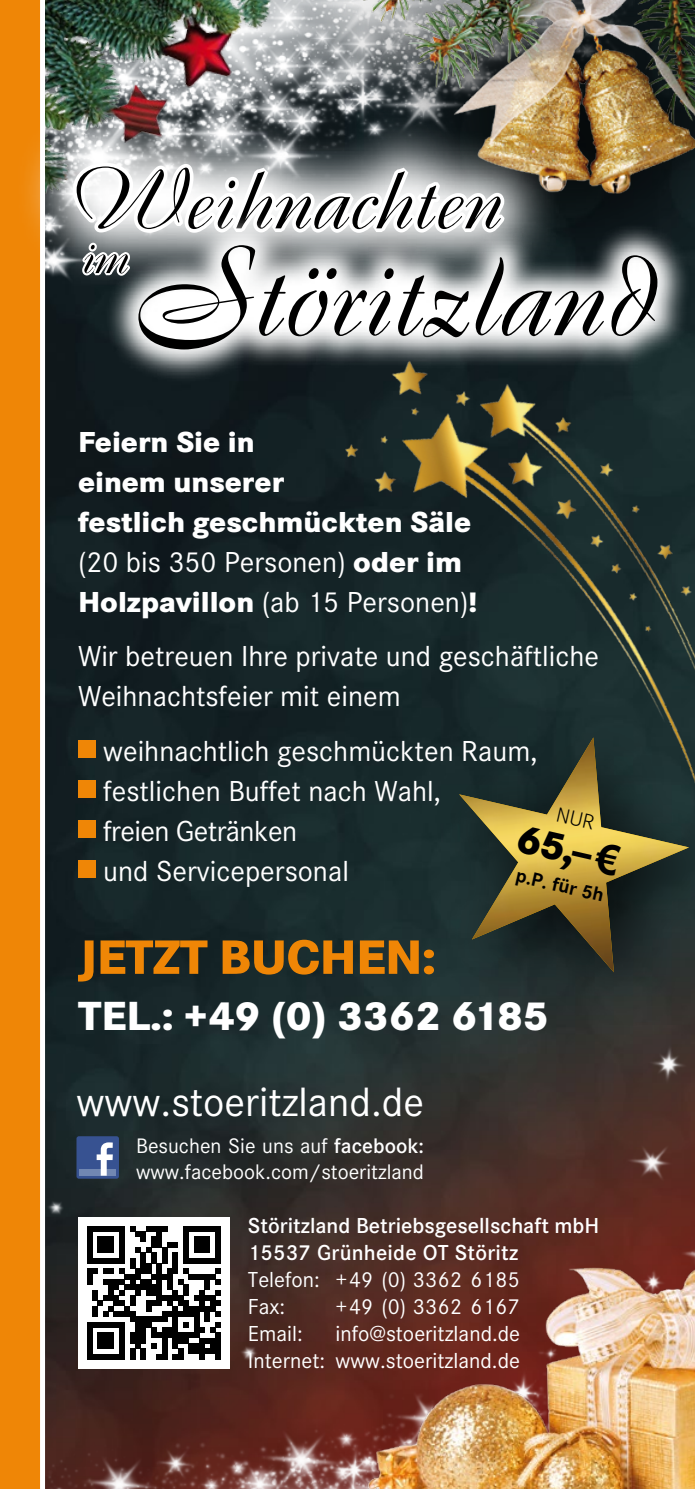
<style>
.page{position:relative;width:695px;height:1489px;background:#fff}
.page>*{position:absolute;margin:0;border:0;box-sizing:border-box;transform-origin:0 0}
.t1{font:119px "Boulevard";color:#000}
.t2{font:85px "Boulevard";color:#000}
.t3{font:50.25px "Boulevard";color:#000}
.t4{font:800 50px "Corporate S";letter-spacing:-.015em;color:#ef8606}
.t5{font:800 42.25px "Corporate S";color:#fff}
.t6{font:42.25px "Corporate S";color:#fff}
.t7{font:800 41.25px "Corporate S";color:#000}
.t8{font:30px/40px "Corporate S";color:#fff}
.t9{font:800 30px/40px "Corporate S";color:#fff}
.t10{font:22.5px/27px "Corporate S";color:#fff}
.t11{font:600 22.5px/27px "Corporate S";color:#fff}
.t12{font:22.5px "Corporate S";letter-spacing:.02em;color:#fff}
.t13{font:21.75px/26px "Corporate S";color:#fff}
.t14{font:700 20px "Corporate S";color:#000}
.s1{font-weight:400}
.s2{font-family:"Arial";font-weight:700}
.s3{font-weight:600}
</style>
<div class="page">
<img style="left:45px;top:292px;width:649px;height:674px">
<div style="left:0;top:0;width:40px;height:1488px;background:#ef8606"></div>
<div style="left:78px;top:740px;width:18px;height:18px;background:#ef8606"></div>
<div style="left:78px;top:780px;width:18px;height:18px;background:#ef8606"></div>
<div style="left:78px;top:820px;width:18px;height:18px;background:#ef8606"></div>
<div style="left:78px;top:860px;width:18px;height:18px;background:#ef8606"></div>
<img style="left:476px;top:0;width:218px;height:246px">
<img style="left:27px;top:104px;width:535px;height:188px">
<svg style="left:508px;top:212px;width:183px;height:123px"></svg>
<svg style="left:69px;top:100px;width:439px;height:288px"></svg>
<img style="left:45px;top:966px;width:649px;height:522px">
<img style="left:363px;top:1208px;width:331px;height:280px">
<img style="left:246px;top:335px;width:448px;height:659px">
<div style="left:76px;top:1136px;width:43px;height:42px;background:#375291;border-radius:2px"></div>
<div style="left:79px;top:1169px;width:37px;height:6px;background:#7187b2"></div>
<svg style="left:97px;top:1142px;width:16px;height:33px"></svg>
<div style="left:78px;top:1216px;width:152px;height:152px;background:#fff"></div>
<svg style="left:87px;top:1226px;width:133px;height:133px"></svg>
<img style="left:45px;top:0;width:431px;height:253px">
<div style="left:428px;top:707px;width:266px;height:325px;background:#000;opacity:.75"></div>
<img style="left:459px;top:737px;width:229px;height:235px">
<svg style="left:557px;top:807px;width:38px;height:22px"></svg>
<h2 class="t2" style="left:67px;top:145px;width:434px">Weihnachten</h2>
<h1 class="t1" style="left:131px;top:218px;width:522px">Störitzland</h1>
<h3 class="t3" style="left:80px;top:224px;width:49px">im</h3>
<p class="t9" style="left:78px;top:422px;width:401px">Feiern Sie in<br>einem unserer<br>festlich geschmückten Säle <span class="s1">(20 bis 350 Personen)</span> oder im<br>Holzpavillon <span class="s1">(ab 15 Personen)</span>!</p>
<p class="t8" style="left:78px;top:636px;width:522px">Wir betreuen Ihre private und geschäftliche<br>Weihnachtsfeier mit einem</p>
<p class="t8" style="left:103px;top:730px;width:435px">weihnachtlich geschmückten Raum, festlichen Buffet nach Wahl,<br>freien Getränken<br>und Servicepersonal</p>
<h3 class="t7" style="left:523px;top:813px;width:106px;rotate:13deg">65,–<span class="s2">€</span></h3>
<p class="t14" style="left:518px;top:863px;width:92px;rotate:13deg">p.P. für 5h</p>
<h3 class="t4" style="left:78px;top:927px;width:359px">JETZT BUCHEN:</h3>
<h3 class="t5" style="left:78px;top:990px;width:472px">TEL.: +49 (0) 3362 6185</h3>
<h3 class="t6" style="left:76px;top:1077px;width:349px">www.stoeritzland.de</h3>
<p class="t13" style="left:136px;top:1132px;width:289px">Besuchen Sie uns auf <span class="s3">facebook: </span>www.facebook.com/stoeritzland</p>
<p class="t11" style="left:248px;top:1212px;width:353px">Störitzland Betriebsgesellschaft mbH<br>15537 Grünheide OT Störitz</p>
<p class="t10" style="left:248px;top:1266px;width:273px">Telefon: +49 (0) 3362 6185<br>Fax:</p>
<p class="t12" style="left:335px;top:1293px;width:186px">+49 (0) 3362 6167</p>
<p class="t10" style="left:248px;top:1320px;width:274px;text-align:right">info@stoeritzland.de<br>Internet: www.stoeritzland.de</p>
<p class="t10" style="left:248px;top:1320px;width:56px">Email:</p>
</div>
